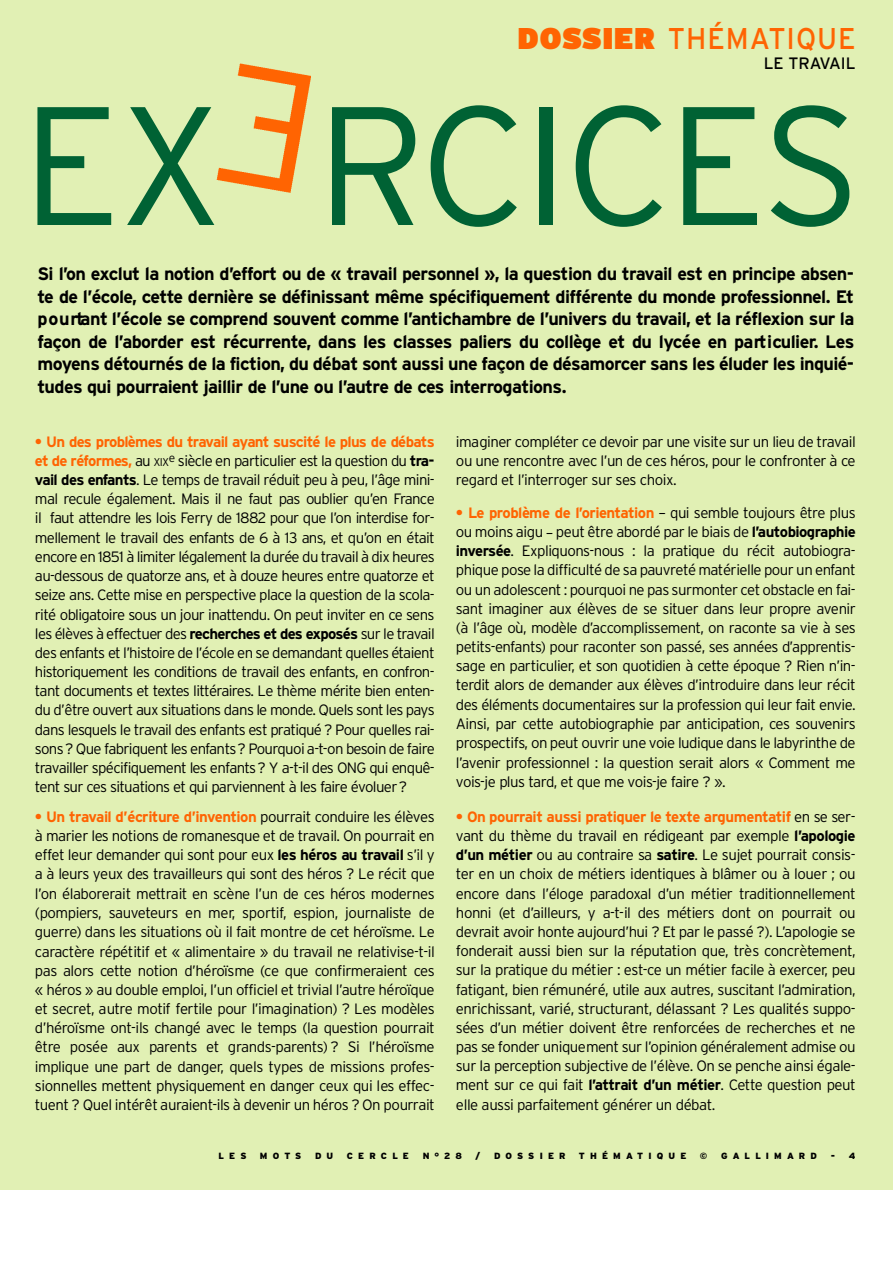
<style>
.page{position:relative;width:893px;height:1263px;background:#fff}
.page>*{position:absolute;margin:0;border:0;box-sizing:border-box;transform-origin:0 0}
.t1{font:300 168.3px "Interstate";letter-spacing:-.02em;color:#006234}
.t2{font:30px "Interstate";color:#ff6402;scale:.95 1}
.t3{font:700 18px/22.5px "Interstate";letter-spacing:-.04em;color:#000;text-align:justify}
.t4{font:16.5px "Interstate";color:#000}
.t5{font:300 15px/19.2px "Interstate";letter-spacing:-.04em;color:#000;text-align:justify}
.t6{font:300 15px/19.2px "Interstate";letter-spacing:-.04em;color:#000;text-align:justify;scale:1.2 1}
.t7{font:900 9px "Interstate";letter-spacing:.57em;color:#000}
.s1{font-weight:900}
.s2{color:#e1f0b4}
.s3{font-weight:700;color:#ff6402}
.s4{font-size:11.25px}
.s5{font-weight:700}
</style>
<div class="page">
<div style="left:0;top:0;width:893px;height:1189px;background:#e1f0b4"></div>
<img style="left:216px;top:63px;width:95px;height:130px">
<h2 class="t2" style="left:518px;top:25px;width:357px"><span class="s1">D OSSIER</span> T H É M AT IQ U E</h2>
<p class="t4" style="left:764px;top:56px;width:93px">LE TRAVAIL</p>
<h1 class="t1" style="left:22px;top:90px;width:841px">E X<span class="s2">E</span>RC IC ES</h1>
<p class="t3" style="left:37px;top:264px;width:818px">Si l’on exclut la notion d’effo rt ou de « travail personnel », la question du travail est en principe abse n&shy;te de l’éco le, cette dernière se défin issa nt même spécifiq u e m e nt diffé re nte du monde professionnel. Et p o u rta nt l’école se co m p rend so u ve nt comme l’a ntic h a m b re de l’u n ive rs du travail, et la réflexion sur la façon de l’a b o rder est récu rre nte, dans les classes pa lie rs du collège et du lycée en pa rt icu lie r. Les m oyens détournés de la fiction, du débat so nt aussi une façon de désa m o rcer sans les éluder les inquié&shy;tu d es qui pourra ie nt jaillir de l’une ou l’a u tre de ces inte rro g a tio n s.</p>
<p class="t5" style="left:35px;top:433px;width:401px"><span class="s3">• Un des pro b lè m es du travail aya nt suscité le plus de déba ts et de réfo rm es,</span> au <span class="s4">X IX</span><sup>e</sup> siècle en pa rticulier est la question du <span class="s5">tra&shy;vail des enfa nts</span>. Le te m ps de travail réduit peu à peu, l’âge mini&shy;mal re cule également. Mais il ne faut pas oublier qu’en Fra n ce il faut atte n d re les lois Ferry de 1882 pour que l’on inte rd ise fo r&shy;m e lle m e nt le travail des enfa nts de 6 à 13 ans, et qu’on en éta it e n co re en 1851 à limiter légalement la durée du travail à dix heures a u -d essous de quato rze ans, et à douze heures entre quato rze et se ize ans. Cette mise en pers p e c tive place la question de la sco la&shy;rité obligato ire sous un jour inattendu. On peut inv iter en ce se n s les élèves à effe c tuer des <span class="s5">re c h e rc h es et des ex p os é s</span> sur le trava il d es enfa nts et l’histo ire de l’école en se demandant quelles éta ie nt h isto riq u e m e nt les conditions de travail des enfa nts, en co nfro n&shy;ta nt docu m e nts et tex tes litté ra ires. Le thème mérite bien ente n&shy;du d’être ouve rt aux situations dans le monde. Quels so nt les pays dans lesquels le travail des enfa nts est pra tiq ué ? Pour quelles ra i&shy;so ns? Que fa b riq u e nt les enfa nts? Po u rquoi a-t-on besoin de fa ire travailler spécifiq u e m e nt les enfa nts? Y a-t-il des ONG qui enquê&shy;te nt sur ces situations et qui pa rv ie n n e nt à les fa ire évo lu er?</p>
<p class="t5" style="left:35px;top:808px;width:401px"><span class="s3">• Un travail d’écritu re d’inve ntio n</span> p o u rrait co n d u ire les élèves à marier les notions de ro m a n esque et de travail. On pourrait en effet leur demander qui so nt pour eux <span class="s5">les héros au trava il</span> s’il y a à leurs yeux des trava ille u rs qui so nt des héros ? Le récit que l’on élabore rait mettrait en scène l’un de ces héros modernes (p o m p ie rs, sa u vete u rs en mer, sportif, espion, journaliste de g u e rre) dans les situations où il fait montre de cet héro ïs m e. Le ca ra c tè re répétitif et « alimenta ire » du travail ne re la tiv ise -t-il pas alors cette notion d’héroïsme (ce que co nfirm e ra ie nt ces « héros » au double emploi, l’un officiel et trivial l’a u tre héro ïq u e et se c ret, autre motif fe rtile pour l’imagination) ? Les modèles d ’h é roïsme ont-ils changé avec le te m ps (la question pourra it ê tre posée aux pa re nts et gra n d s-pa re nts) ? Si l’héro ïs m e implique une pa rt de danger, quels ty p es de missions profes&shy;s io n n e lles mette nt phys iq u e m e nt en danger ceux qui les effe c&shy;tu e nt ? Quel intérêt aura ie nt-ils à devenir un héros ? On pourra it</p>
<p class="t5" style="left:456px;top:433px;width:401px">imaginer co m p lé ter ce devoir par une visite sur un lieu de trava il ou une re n co ntre avec l’un de ces héros, pour le co nfro nter à ce re g a rd et l’inte rroger sur ses choix.</p>
<p class="t6" style="left:456px;top:504px;width:335px"><span class="s3">• Le problème de l’o rie nta tio n</span> – qui semble to u jo u rs être plus ou moins aigu – peut être abordé par le biais de <span class="s5">l’a u to b io g ra p h ie inve rs é e</span>. Expliquons-nous : la pratique du récit auto b io g ra&shy;phique pose la difficulté de sa pa u v reté matérielle pour un enfa nt ou un adolesce nt : pourquoi ne pas surmonter cet obstacle en fa i&shy;sa nt imaginer aux élèves de se situer dans leur pro p re avenir (à l’âge où, modèle d’a cco m p lisse m e nt, on ra co nte sa vie à ses p etits-e nfa nts) pour ra co nter son pa ssé, ses années d’a p p re ntis&shy;sage en pa rticu lie r, et son quotidien à cette époque ? Rien n’in&shy;te rdit alors de demander aux élèves d’intro d u ire dans leur récit d es éléments docu m e nta ires sur la profession qui leur fait env ie.<br>Ainsi, par cette auto b io g raphie par antic ipation, ces so u ve n irs p ros p e c tifs, on peut ouvrir une voie ludique dans le laby rinthe de l’avenir professionnel : la question se rait alors « Co m m e nt me vo is-je plus ta rd, et que me vo is-je fa ire ? ».</p>
<p class="t5" style="left:456px;top:808px;width:401px"><span class="s3">• On pourrait aussi pratiquer le tex te arg u m e nta tif</span> en se se r&shy;va nt du thème du travail en rédigea nt par exemple <span class="s5">l’a p o lo g ie d ’un métier</span> ou au co ntra ire sa <span class="s5">sa tire</span>. Le sujet pourrait co n s is&shy;ter en un choix de métiers identiq u es à blâmer ou à louer ; ou e n co re dans l’éloge pa ra d oxal d’un métier tra d itio n n e lle m e nt honni (et d’a ille u rs, y a-t-il des métiers dont on pourrait ou d ev rait avoir honte aujourd’hui ? Et par le pa ssé ?). L’apologie se fo n d e rait aussi bien sur la réputation que, très co n c rè te m e nt, sur la pratique du métier : est-ce un métier facile à exe rce r, peu fa tig a nt, bien rémunéré, utile aux autres, susc ita nt l’a d m ira tio n , e n ric h issa nt, varié, stru c tu ra nt, délassa nt ? Les qualités suppo&shy;s é es d’un métier doive nt être re nfo rc é es de re c h e rc h es et ne pas se fonder uniquement sur l’opinion généra le m e nt admise ou sur la perce ption subjective de l’élève. On se penche ainsi égale&shy;m e nt sur ce qui fait <span class="s5">l’a ttrait d’un métier</span>. Cette question peut elle aussi pa rfa ite m e nt générer un déba t.</p>
<p class="t7" style="left:219px;top:1152px;width:30px">L E S</p>
<p class="t7" style="left:260px;top:1152px;width:43px">MOTS</p>
<p class="t7" style="left:315px;top:1152px;width:20px">D U</p>
<p class="t7" style="left:347px;top:1152px;width:64px">CERCLE</p>
<p class="t7" style="left:423px;top:1152px;width:41px">N°28</p>
<p class="t7" style="left:476px;top:1152px;width:6px">/</p>
<p class="t7" style="left:494px;top:1152px;width:73px">DOSSIER</p>
<p class="t7" style="left:579px;top:1152px;width:109px">THÉMATIQUE</p>
<p class="t7" style="left:700px;top:1152px;width:9px">©</p>
<p class="t7" style="left:721px;top:1152px;width:97px">GALLIMARD</p>
<p class="t7" style="left:831px;top:1152px;width:26px">- 4</p>
</div>
